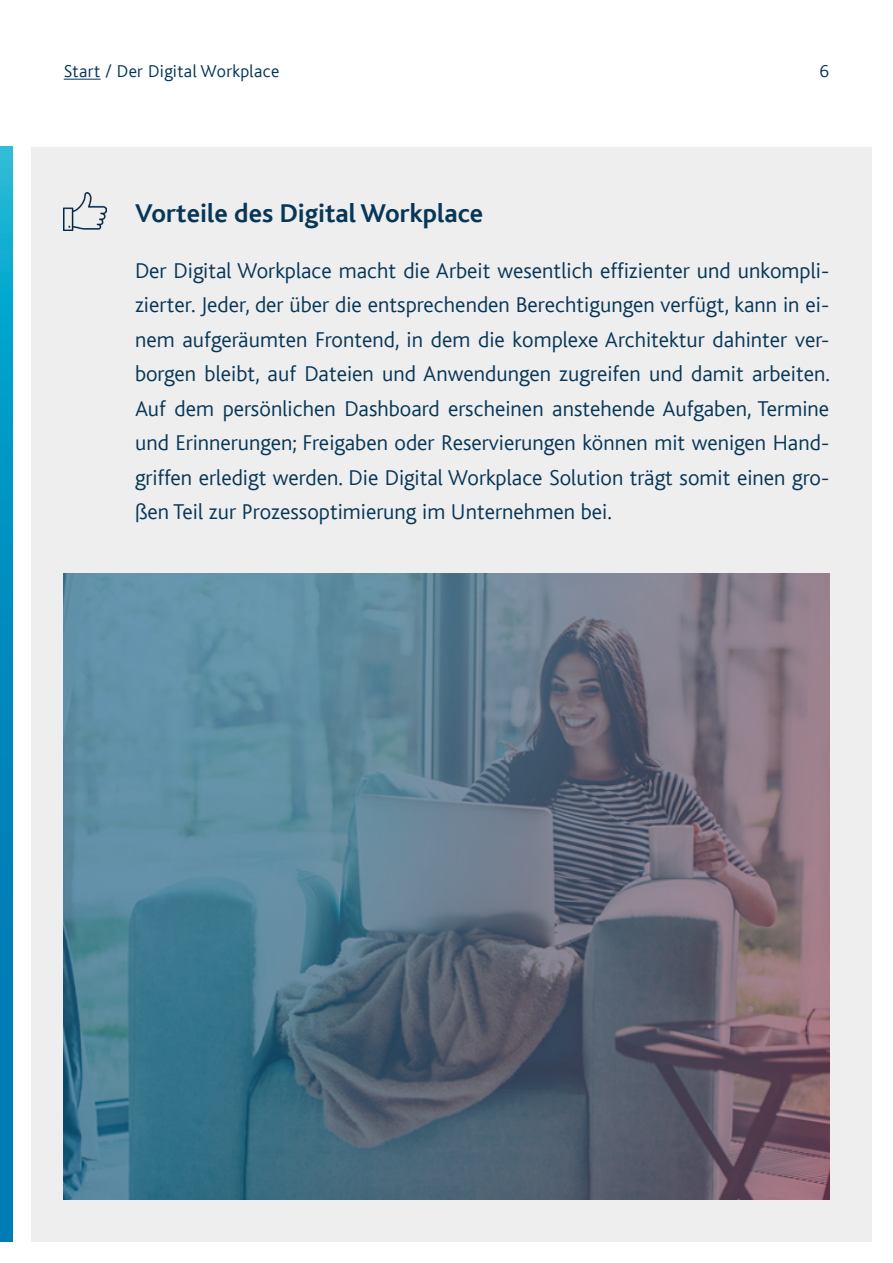
<style>
.page{position:relative;width:893px;height:1263px;background:#fff}
.page>*{position:absolute;margin:0;border:0;box-sizing:border-box;transform-origin:0 0}
.Fließtext{font:700 27px "Bliss";color:#073656}
.Fließtext-2{font:300 22.5px/34.5px "Bliss";color:#073656;text-align:justify}
.Vorspann{font:300 18px "Bliss";letter-spacing:.02em;color:#00335a}
</style>
<div class="page">
<hr style="left:64px;top:79px;width:37px;height:1px;background:#00335a">
<div style="left:31px;top:147px;width:841px;height:1095px;background:#eeeeef"></div>
<svg style="left:0;top:147px;width:13px;height:1095px;background:#038ec1"></svg>
<svg style="left:63px;top:1131px;width:1px;height:36px"></svg>
<svg style="left:63px;top:1001px;width:1px;height:36px"></svg>
<img style="left:64px;top:573px;width:765px;height:626px">
<img style="left:64px;top:193px;width:42px;height:37px">
<p class="Vorspann" style="left:64px;top:61px;width:217px">Start / Der Digital Workplace</p>
<p class="Vorspann" style="left:820px;top:61px;width:11px">6</p>
<p class="Fließtext" style="left:135px;top:199px;width:350px">Vorteile des Digital Workplace</p>
<p class="Fließtext-2" style="left:135px;top:254px;width:696px">Der Digital Workplace macht die Arbeit wesentlich effizienter und unkompli&shy;zierter. Jeder, der über die entsprechenden Berechtigungen verfügt, kann in ei&shy;nem aufgeräumten Frontend, in dem die komplexe Architektur dahinter ver&shy;borgen bleibt, auf Dateien und Anwendungen zugreifen und damit arbeiten.<br>Auf dem persönlichen Dashboard erscheinen anstehende Aufgaben, Termine und Erinnerungen; Freigaben oder Reservierungen können mit wenigen Hand&shy;griffen erledigt werden. Die Digital Workplace Solution trägt somit einen gro&shy;ßen Teil zur Prozessoptimierung im Unternehmen bei.</p>
</div>
